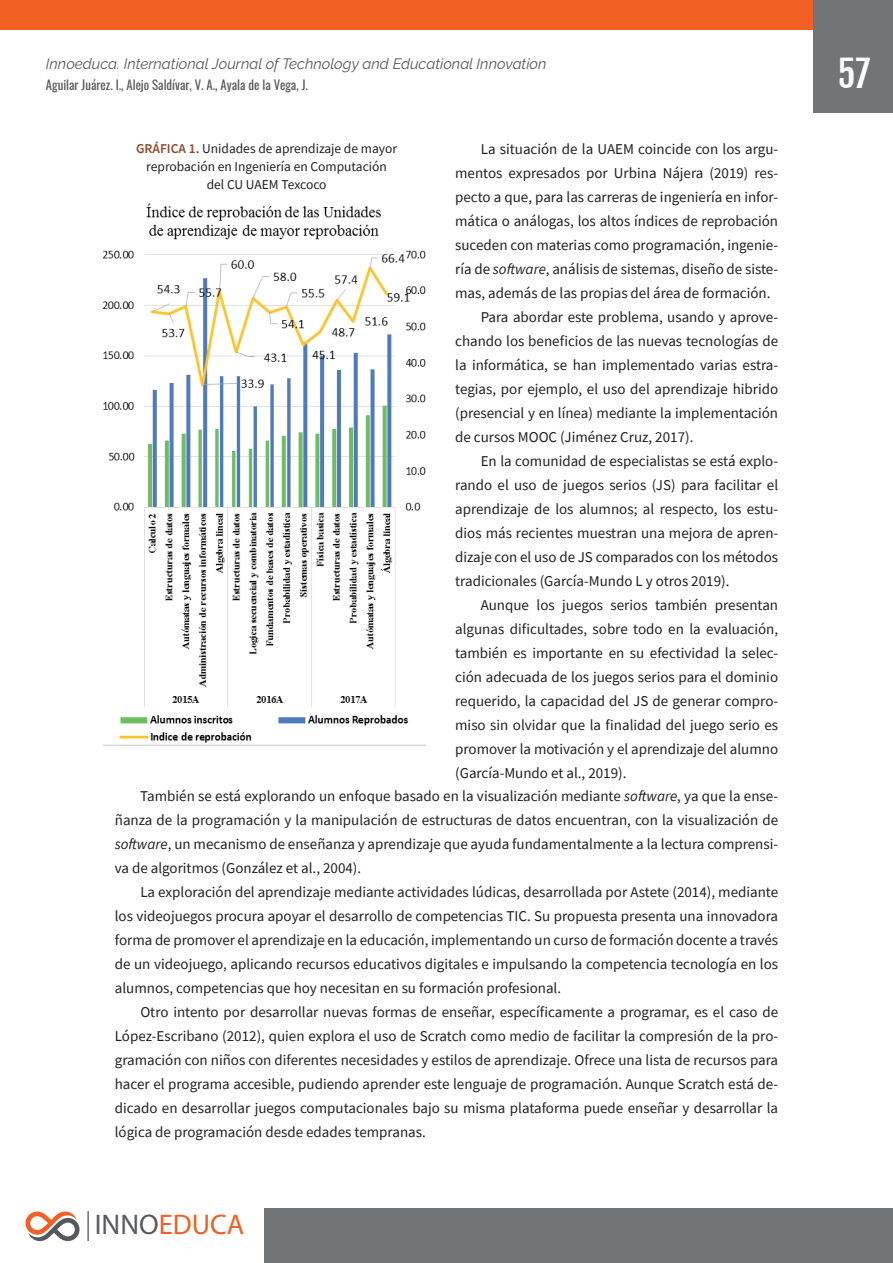
<style>
.page{position:relative;width:893px;height:1263px;background:#fff}
.page>*{position:absolute;margin:0;border:0;box-sizing:border-box;transform-origin:0 0}
.t1{font:36px "Fjalla One";color:#fff}
.t2{font:28.5px "Myriad Pro";color:#f26024}
.t3{font:15px "Source Sans Pro";color:#231f20}
.t4{font:italic 15px "Raleway";color:#57585a}
.t5{font:13.5px/18px "Source Sans Pro";color:#231f20;text-align:center}
.t6{font:12.75px "Oswald";color:#57585a}
.s1{font-weight:600;color:#904a30}
.s2{font-style:italic}
.s3{color:#585a5e}
</style>
<div class="page">
<div style="left:0;top:0;width:893px;height:30px;background:#f26024"></div>
<div style="left:814px;top:0;width:79px;height:112px;background:#727578"></div>
<div style="left:264px;top:1209px;width:629px;height:54px;background:#727578"></div>
<img style="left:87px;top:1211px;width:2px;height:30px">
<svg style="left:26px;top:1211px;width:54px;height:30px"></svg>
<img style="left:103px;top:203px;width:323px;height:543px">
<p class="t4" style="left:46px;top:55px;width:502px">Innoeduca. International Journal of Technology and Educational Innovation</p>
<p class="t6" style="left:46px;top:74px;width:263px">Aguilar Juárez. I., Alejo Saldívar, V. A., Ayala de la Vega, J.</p>
<p class="t5" style="left:136px;top:139px;width:262px"><span class="s1">GRÁFICA 1.</span> Unidades de aprendizaje de mayor reprobación en Ingeniería en Computación del CU UAEM Texcoco</p>
<p class="t3" style="left:481px;top:139px;width:299px">La situación de la UAEM coincide con los argu-</p>
<p class="t3" style="left:455px;top:163px;width:324px">mentos expresados por Urbina Nájera (2019) res-</p>
<p class="t3" style="left:455px;top:187px;width:324px">pecto a que, para las carreras de ingeniería en infor-</p>
<p class="t3" style="left:455px;top:211px;width:324px">mática o análogas, los altos índices de reprobación</p>
<p class="t3" style="left:455px;top:235px;width:324px">suceden con materias como programación, ingenie-</p>
<p class="t3" style="left:455px;top:259px;width:324px">ría de <span class="s2">software</span>, análisis de sistemas, diseño de siste-</p>
<p class="t3" style="left:455px;top:283px;width:317px">mas, además de las propias del área de formación.</p>
<p class="t3" style="left:481px;top:307px;width:299px">Para abordar este problema, usando y aprove-</p>
<p class="t3" style="left:455px;top:331px;width:324px">chando los beneficios de las nuevas tecnologías de</p>
<p class="t3" style="left:455px;top:355px;width:324px">la informática, se han implementado varias estra-</p>
<p class="t3" style="left:455px;top:379px;width:324px">tegias, por ejemplo, el uso del aprendizaje hibrido</p>
<p class="t3" style="left:455px;top:403px;width:324px">(presencial y en línea) mediante la implementación</p>
<p class="t3" style="left:455px;top:427px;width:240px">de cursos MOOC (Jiménez Cruz, 2017).</p>
<p class="t3" style="left:481px;top:451px;width:299px">En la comunidad de especialistas se está explo-</p>
<p class="t3" style="left:455px;top:475px;width:324px">rando el uso de juegos serios (JS) para facilitar el</p>
<p class="t3" style="left:455px;top:499px;width:324px">aprendizaje de los alumnos; al respecto, los estu-</p>
<p class="t3" style="left:455px;top:523px;width:324px">dios más recientes muestran una mejora de apren-</p>
<p class="t3" style="left:455px;top:547px;width:324px">dizaje con el uso de JS comparados con los métodos</p>
<p class="t3" style="left:455px;top:571px;width:276px">tradicionales (García-Mundo L y otros 2019).</p>
<p class="t3" style="left:481px;top:595px;width:299px">Aunque los juegos serios también presentan</p>
<p class="t3" style="left:455px;top:619px;width:324px">algunas dificultades, sobre todo en la evaluación,</p>
<p class="t3" style="left:455px;top:643px;width:324px">también es importante en su efectividad la selec-</p>
<p class="t3" style="left:455px;top:667px;width:324px">ción adecuada de los juegos serios para el dominio</p>
<p class="t3" style="left:455px;top:691px;width:324px">requerido, la capacidad del JS de generar compro-</p>
<p class="t3" style="left:455px;top:715px;width:324px">miso sin olvidar que la finalidad del juego serio es</p>
<p class="t3" style="left:455px;top:739px;width:324px">promover la motivación y el aprendizaje del alumno</p>
<p class="t3" style="left:455px;top:763px;width:173px">(García-Mundo et al., 2019).</p>
<p class="t3" style="left:140px;top:787px;width:639px">También se está explorando un enfoque basado en la visualización mediante <span class="s2">software</span>, ya que la ense-</p>
<p class="t3" style="left:115px;top:811px;width:665px">ñanza de la programación y la manipulación de estructuras de datos encuentran, con la visualización de</p>
<p class="t3" style="left:115px;top:835px;width:665px"><span class="s2">software</span>, un mecanismo de enseñanza y aprendizaje que ayuda fundamentalmente a la lectura comprensi-</p>
<p class="t3" style="left:115px;top:859px;width:248px">va de algoritmos (González et al., 2004).</p>
<p class="t3" style="left:140px;top:883px;width:639px">La exploración del aprendizaje mediante actividades lúdicas, desarrollada por Astete (2014), mediante</p>
<p class="t3" style="left:115px;top:907px;width:665px">los videojuegos procura apoyar el desarrollo de competencias TIC. Su propuesta presenta una innovadora</p>
<p class="t3" style="left:115px;top:931px;width:665px">forma de promover el aprendizaje en la educación, implementando un curso de formación docente a través</p>
<p class="t3" style="left:115px;top:955px;width:665px">de un videojuego, aplicando recursos educativos digitales e impulsando la competencia tecnología en los</p>
<p class="t3" style="left:115px;top:979px;width:448px">alumnos, competencias que hoy necesitan en su formación profesional.</p>
<p class="t3" style="left:140px;top:1003px;width:639px">Otro intento por desarrollar nuevas formas de enseñar, específicamente a programar, es el caso de</p>
<p class="t3" style="left:115px;top:1027px;width:665px">López-Escribano (2012), quien explora el uso de Scratch como medio de facilitar la compresión de la pro-</p>
<p class="t3" style="left:115px;top:1051px;width:665px">gramación con niños con diferentes necesidades y estilos de aprendizaje. Ofrece una lista de recursos para</p>
<p class="t3" style="left:115px;top:1075px;width:665px">hacer el programa accesible, pudiendo aprender este lenguaje de programación. Aunque Scratch está de-</p>
<p class="t3" style="left:115px;top:1099px;width:665px">dicado en desarrollar juegos computacionales bajo su misma plataforma puede enseñar y desarrollar la</p>
<p class="t3" style="left:115px;top:1123px;width:312px">lógica de programación desde edades tempranas.</p>
<h2 class="t2" style="left:95px;top:1207px;width:151px"><span class="s3">INNO</span>EDUCA</h2>
<h1 class="t1" style="left:837px;top:52px;width:35px">57</h1>
</div>
